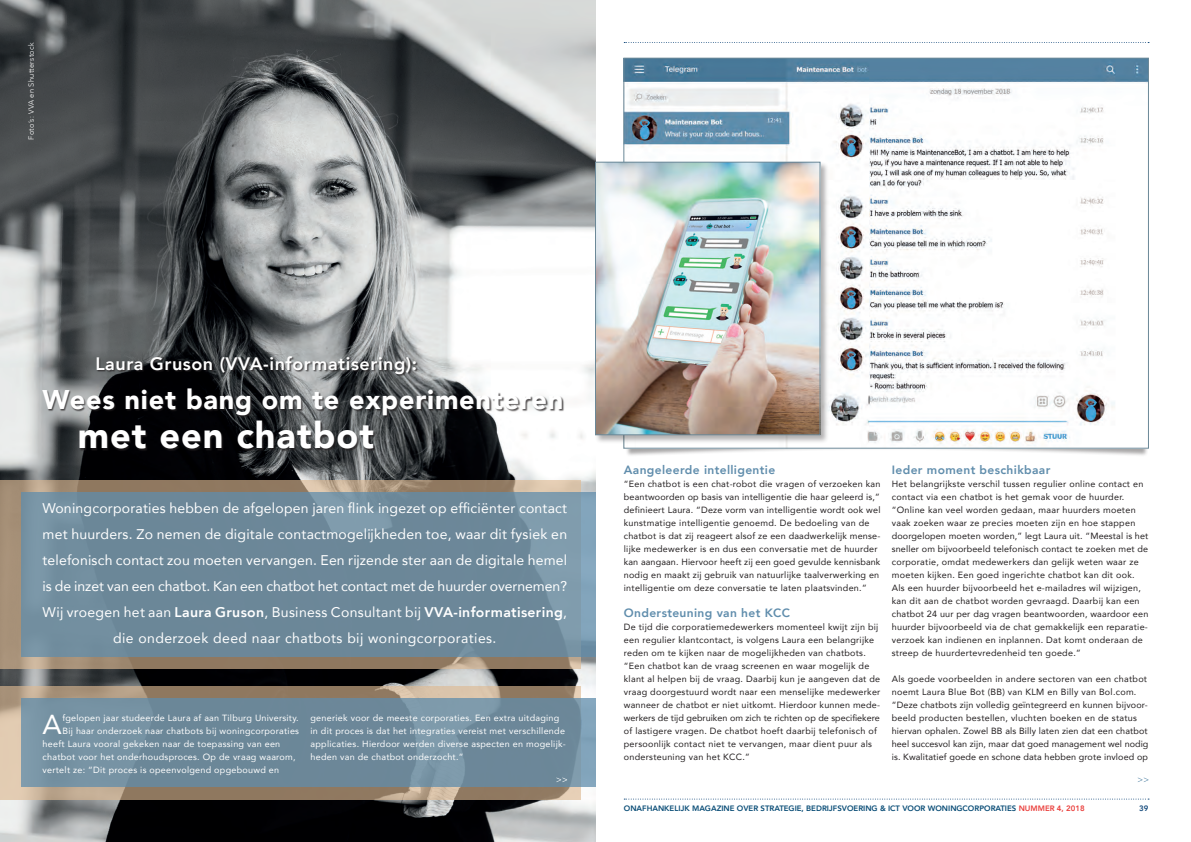
<style>
.page{position:relative;width:1191px;height:842px;background:#fff}
.page>*{position:absolute;margin:0;border:0;box-sizing:border-box;transform-origin:0 0}
.t1{font:900 36px "Avenir";letter-spacing:.03em;color:#fff}
.t2{font:27.4px "Avenir";color:#fff}
.t3{font:900 27px "Avenir";letter-spacing:.03em;color:#fff}
.t4{font:800 18px "Avenir";letter-spacing:.03em;color:#fff}
.t5{font:14px "Avenir";letter-spacing:.015em;color:#fff}
.t6{font:800 12px "Avenir";letter-spacing:.03em;color:#608dac}
.t7{font:9px/13px "Avenir";letter-spacing:.03em;color:#231f20}
.t8{font:9px/13px "Avenir";letter-spacing:.03em;color:#fff}
.t9{font:9px "Avenir";color:#231f20}
.t10{font:9px "Avenir";letter-spacing:.01em;color:#231f20}
.t11{font:9px "Avenir";letter-spacing:.005em;color:#231f20}
.t12{font:800 7.8px "Avenir";color:#074b75}
.t13{font:800 7.8px "Avenir";color:#144a7c}
.t14{font:300 7.5px "Avenir";letter-spacing:.03em;color:#fff}
.s1{font-weight:800}
.s2{color:#ea3f3c}
</style>
<div class="page">
<svg style="left:624px;top:799px;width:525px;height:1px"></svg>
<svg style="left:624px;top:42px;width:525px;height:1px"></svg>
<div style="left:625px;top:421px;width:522px;height:37px;background:#231f20;opacity:.4"></div>
<img style="left:0;top:0;width:595px;height:842px">
<svg style="left:0;top:686px;width:581px;height:113px;background:#a9947d"></svg>
<svg style="left:21px;top:698px;width:574px;height:88px;background:#708c9d"></svg>
<svg style="left:1137px;top:777px;width:11px;height:5px"></svg>
<div style="left:42px;top:357px;width:522px;height:94px;background:#231f20;opacity:.75"></div>
<svg style="left:0;top:480px;width:581px;height:189px;background:#9f8972"></svg>
<svg style="left:21px;top:492px;width:574px;height:164px;background:#6f8a9c"></svg>
<img style="left:625px;top:60px;width:521px;height:386px">
<svg style="left:556px;top:777px;width:11px;height:5px"></svg>
<div style="left:595px;top:162px;width:234px;height:282px;background:#231f20;opacity:.35"></div>
<img style="left:597px;top:164px;width:221px;height:269px">
<div style="left:595px;top:162px;width:225px;height:273px;border:1px solid #6c8998"></div>
<p class="t14" style="left:27px;top:140px;width:99px;rotate:-90deg">Foto’s: VVA en Shutterstock</p>
<p class="t4" style="left:95px;top:350px;width:323px">Laura Gruson (VVA-informatisering):</p>
<p class="t3" style="left:43px;top:377px;width:522px">Wees niet bang om te experimenteren</p>
<p class="t1" style="left:78px;top:405px;width:298px">met een chatbot</p>
<p class="t5" style="left:43px;top:497px;width:526px">Woningcorporaties hebben de afgelopen jaren flink ingezet op efficiënter contact</p>
<p class="t5" style="left:43px;top:523px;width:526px">met huurders. Zo nemen de digitale contactmogelijkheden toe, waar dit fysiek en</p>
<p class="t5" style="left:43px;top:549px;width:526px">telefonisch contact zou moeten vervangen. Een rijzende ster aan de digitale hemel</p>
<p class="t5" style="left:43px;top:575px;width:526px">is de inzet van een chatbot. Kan een chatbot het contact met de huurder overnemen?</p>
<p class="t5" style="left:43px;top:601px;width:526px">Wij vroegen het aan <span class="s1">Laura Gruson</span>, Business Consultant bij <span class="s1">VVA-informatisering</span>,</p>
<p class="t5" style="left:113px;top:627px;width:385px">die onderzoek deed naar chatbots bij woningcorporaties.</p>
<p class="t2" style="left:43px;top:703px;width:21px">A</p>
<p class="t8" style="left:62px;top:711px;width:238px">fgelopen jaar studeerde Laura af aan Tilburg University.</p>
<p class="t8" style="left:62px;top:724px;width:238px">Bij haar onderzoek naar chatbots bij woningcorporaties</p>
<p class="t8" style="left:43px;top:737px;width:255px">heeft Laura vooral gekeken naar de toepassing van een chatbot voor het onderhoudsproces. Op de vraag waarom, vertelt ze: “Dit proces is opeenvolgend opgebouwd en</p>
<p class="t8" style="left:310px;top:711px;width:257px">generiek voor de meeste corporaties. Een extra uitdaging in dit proces is dat het integraties vereist met verschillende applicaties. Hierdoor werden diverse aspecten en mogelijk-</p>
<p class="t8" style="left:310px;top:750px;width:154px">heden van de chatbot onderzocht.”</p>
<p class="t6" style="left:624px;top:461px;width:153px">Aangeleerde intelligentie</p>
<p class="t7" style="left:624px;top:477px;width:258px">“Een chatbot is een chat-robot die vragen of verzoeken kan</p>
<p class="t7" style="left:624px;top:490px;width:258px">beantwoorden op basis van intelligentie die haar geleerd is,”</p>
<p class="t7" style="left:624px;top:503px;width:258px">definieert Laura. “Deze vorm van intelligentie wordt ook wel</p>
<p class="t7" style="left:624px;top:516px;width:247px">kunstmatige intelligentie genoemd. De bedoeling van de</p>
<p class="t7" style="left:624px;top:529px;width:258px">chatbot is dat zij reageert alsof ze een daadwerkelijk mense-</p>
<p class="t7" style="left:624px;top:542px;width:258px">lijke medewerker is en dus een conversatie met de huurder kan aangaan. Hiervoor heeft zij een goed gevulde kennisbank</p>
<p class="t7" style="left:624px;top:568px;width:257px">nodig en maakt zij gebruik van natuurlijke taalverwerking en</p>
<p class="t7" style="left:624px;top:581px;width:244px">intelligentie om deze conversatie te laten plaatsvinden.”</p>
<p class="t6" style="left:624px;top:604px;width:168px">Ondersteuning van het KCC</p>
<p class="t7" style="left:624px;top:620px;width:258px">De tijd die corporatiemedewerkers momenteel kwijt zijn bij een regulier klantcontact, is volgens Laura een belangrijke reden om te kijken naar de mogelijkheden van chatbots. “Een chatbot kan de vraag screenen en waar mogelijk de klant al helpen bij de vraag. Daarbij kun je aangeven dat de</p>
<p class="t7" style="left:624px;top:685px;width:258px">vraag doorgestuurd wordt naar een menselijke medewerker</p>
<p class="t7" style="left:624px;top:698px;width:258px">wanneer de chatbot er niet uitkomt. Hierdoor kunnen mede-</p>
<p class="t9" style="left:624px;top:711px;width:257px">werkers de tijd gebruiken om zich te richten op de specifiekere</p>
<p class="t7" style="left:624px;top:724px;width:254px">of lastigere vragen. De chatbot hoeft daarbij telefonisch of persoonlijk contact niet te vervangen, maar dient puur als ondersteuning van het KCC.”</p>
<p class="t6" style="left:891px;top:461px;width:160px">Ieder moment beschikbaar</p>
<p class="t7" style="left:891px;top:477px;width:253px">Het belangrijkste verschil tussen regulier online contact en</p>
<p class="t7" style="left:891px;top:490px;width:234px">contact via een chatbot is het gemak voor de huurder.</p>
<p class="t7" style="left:891px;top:503px;width:258px">“Online kan veel worden gedaan, maar huurders moeten vaak zoeken waar ze precies moeten zijn en hoe stappen doorgelopen moeten worden,” legt Laura uit. “Meestal is het</p>
<p class="t7" style="left:891px;top:542px;width:258px">sneller om bijvoorbeeld telefonisch contact te zoeken met de</p>
<p class="t7" style="left:891px;top:555px;width:258px">corporatie, omdat medewerkers dan gelijk weten waar ze moeten kijken. Een goed ingerichte chatbot kan dit ook.<br>Als een huurder bijvoorbeeld het e-mailadres wil wijzigen, kan dit aan de chatbot worden gevraagd. Daarbij kan een chatbot 24 uur per dag vragen beantwoorden, waardoor een</p>
<p class="t7" style="left:891px;top:620px;width:258px">huurder bijvoorbeeld via de chat gemakkelijk een reparatie-</p>
<p class="t7" style="left:891px;top:633px;width:253px">verzoek kan indienen en inplannen. Dat komt onderaan de streep de huurdertevredenheid ten goede.”</p>
<p class="t7" style="left:891px;top:672px;width:257px">Als goede voorbeelden in andere sectoren van een chatbot</p>
<p class="t7" style="left:891px;top:685px;width:257px">noemt Laura Blue Bot (BB) van KLM en Billy van Bol.com. “Deze chatbots zijn volledig geïntegreerd en kunnen bijvoor-</p>
<p class="t7" style="left:891px;top:711px;width:257px">beeld producten bestellen, vluchten boeken en de status hiervan ophalen. Zowel BB als Billy laten zien dat een chatbot</p>
<p class="t11" style="left:891px;top:737px;width:258px">heel succesvol kan zijn, maar dat goed management wel nodig</p>
<p class="t10" style="left:891px;top:750px;width:258px">is. Kwalitatief goede en schone data hebben grote invloed op</p>
<p class="t12" style="left:624px;top:803px;width:462px">ONAFHANKELIJK MAGAZINE OVER STRATEGIE, BEDRIJFSVOERING &amp; ICT VOOR WONINGCORPORATIES <span class="s2">NUMMER 4, 2018</span></p>
<p class="t13" style="left:1139px;top:803px;width:11px">39</p>
</div>
